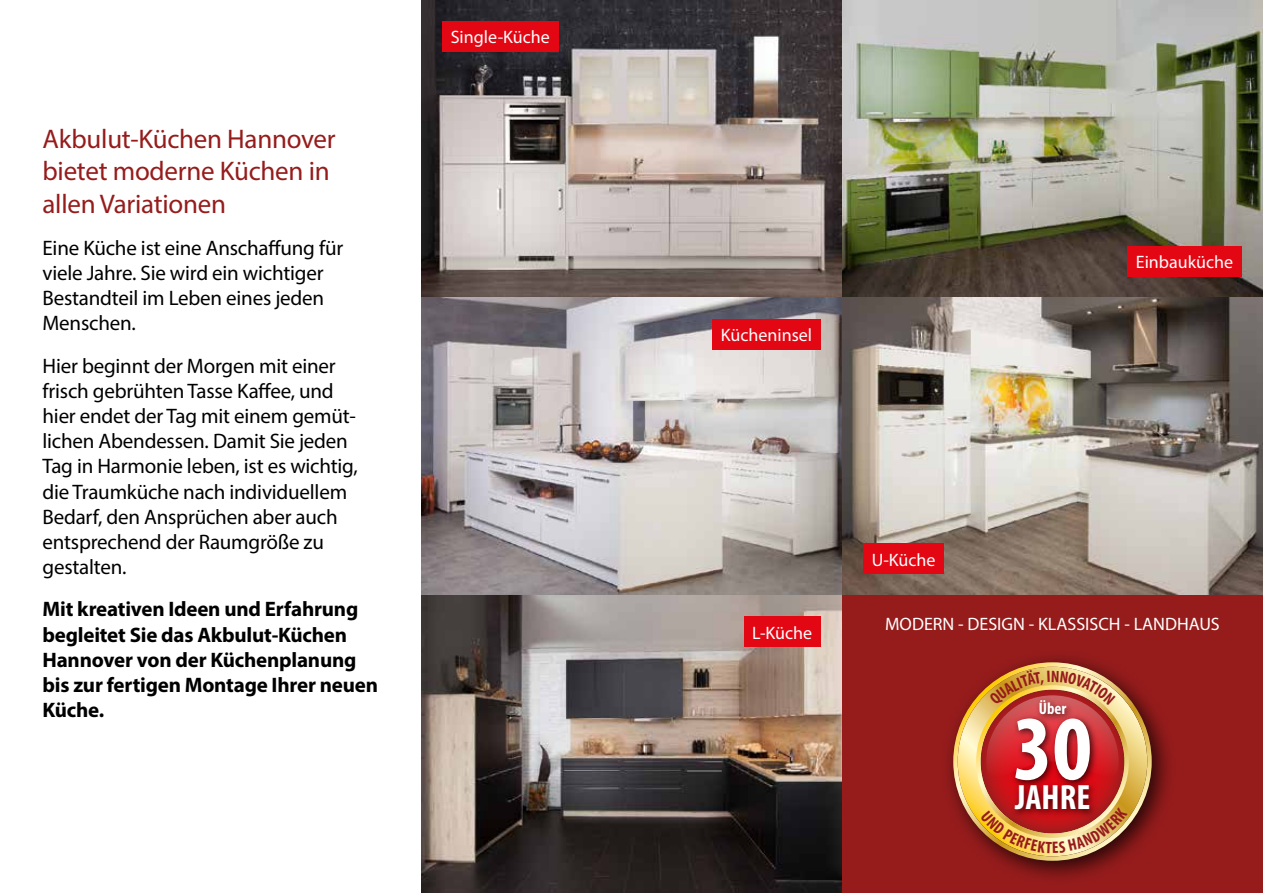
<style>
.page{position:relative;width:1263px;height:893px;background:#fff}
.page>*{position:absolute;margin:0;border:0;box-sizing:border-box;transform-origin:0 0}
.t1{font:700 condensed 92.55px "Myriad Pro";color:#fff}
.t2{font:700 condensed 35.25px "Myriad Pro";color:#fff}
.t3{font:27px/32.4px "Myriad Pro";letter-spacing:-.01em;color:#961c1c}
.t4{font:21px/25.2px "Myriad Pro";letter-spacing:-.01em;color:#000}
.t5{font:700 21px/25.2px "Myriad Pro";letter-spacing:-.01em;color:#000}
.t6{font:18px "Myriad Pro";color:#fff}
.t7{font:700 condensed 16.65px "Myriad Pro";color:#fff}
</style>
<div class="page">
<img style="left:421px;top:0;width:842px;height:595px">
<div style="left:1127px;top:246px;width:115px;height:30px;background:#e30613"></div>
<div style="left:442px;top:21px;width:116px;height:31px;background:#e30613"></div>
<img style="left:421px;top:595px;width:421px;height:298px">
<div style="left:712px;top:319px;width:109px;height:30px;background:#e30613"></div>
<div style="left:744px;top:617px;width:77px;height:30px;background:#e30613"></div>
<div style="left:863px;top:544px;width:81px;height:30px;background:#e30613"></div>
<div style="left:842px;top:595px;width:421px;height:298px;background:#961c1c"></div>
<div style="left:941px;top:650px;width:235px;height:235px;background:#000;opacity:.75"></div>
<svg style="left:953px;top:662px;width:199px;height:199px"></svg>
<p class="t3" style="left:43px;top:122px;width:295px">Akbulut-Küchen Hannover bietet moderne Küchen in allen Variationen</p>
<p class="t4" style="left:43px;top:235px;width:302px">Eine Küche ist eine Anschaffung für viele Jahre. Sie wird ein wichtiger<br>Bestandteil im Leben eines jeden<br>Menschen.</p>
<p class="t4" style="left:43px;top:353px;width:317px">Hier beginnt der Morgen mit einer frisch gebrühten Tasse Kaffee, und hier endet der Tag mit einem gemüt&shy;lichen Abendessen. Damit Sie jeden<br>Tag in Harmonie leben, ist es wichtig, die Traumküche nach individuellem<br>Bedarf, den Ansprüchen aber auch entsprechend der Raumgröße zu gestalten.</p>
<p class="t5" style="left:43px;top:596px;width:337px">Mit kreativen Ideen und Erfahrung begleitet Sie das Akbulut-Küchen<br>Hannover von der Küchenplanung bis zur fertigen Montage Ihrer neuen<br>Küche.</p>
<p class="t6" style="left:451px;top:26px;width:101px">Single-Küche</p>
<p class="t6" style="left:721px;top:324px;width:93px">Kücheninsel</p>
<p class="t6" style="left:1136px;top:251px;width:99px">Einbauküche</p>
<p class="t6" style="left:752px;top:621px;width:61px">L-Küche</p>
<p class="t6" style="left:872px;top:548px;width:65px">U-Küche</p>
<p class="t6" style="left:885px;top:613px;width:336px">MODERN - DESIGN - KLASSISCH - LANDHAUS</p>
<p class="t7" style="left:1039px;top:698px;width:29px">Über</p>
<h1 class="t1" style="left:1013px;top:691px;width:80px">30</h1>
<h2 class="t2" style="left:1015px;top:775px;width:77px">JAHRE</h2>
</div>
